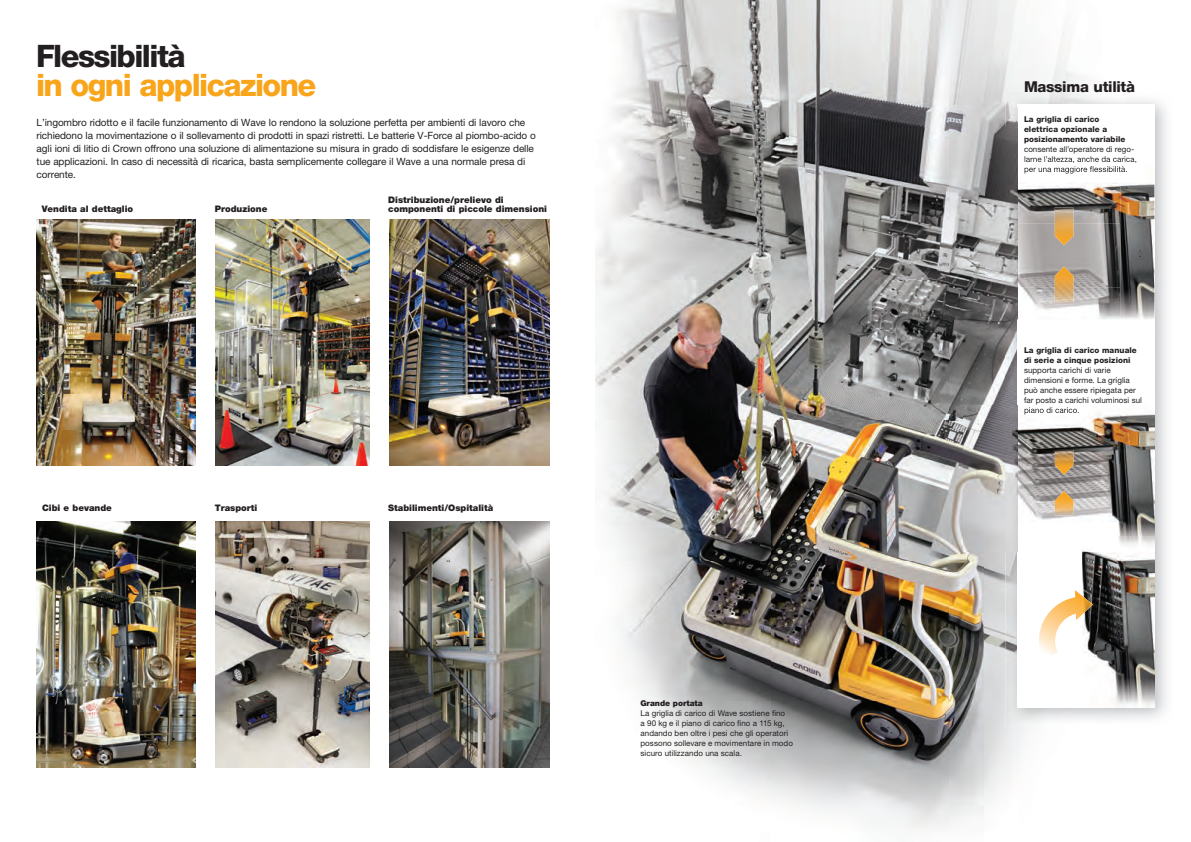
<style>
.page{position:relative;width:1191px;height:842px;background:#fff}
.page>*{position:absolute;margin:0;border:0;box-sizing:border-box;transform-origin:0 0}
.t1{font:800 31px "Helvetica Neue LT Std";letter-spacing:-.05em;color:#f9a51b}
.t2{font:800 31px "Helvetica Neue LT Std";letter-spacing:-.05em;color:#231f20}
.t3{font:800 15px "Helvetica Neue LT Std";letter-spacing:-.02em;color:#231f20}
.t4{font:10px/13px "Helvetica Neue LT Std";letter-spacing:-.01em;color:#231f20}
.t5{font:900 9px "Helvetica Neue LT Std";color:#231f20}
.t6{font:8px/10px "Helvetica Neue LT Std";letter-spacing:.005em;color:#231f20}
.t7{font:800 8px/10px "Helvetica Neue LT Std";letter-spacing:.005em;color:#231f20}
.t8{font:900 8px "Helvetica Neue LT Std";letter-spacing:-.01em;color:#231f20}
</style>
<div class="page">
<img style="left:389px;top:522px;width:160px;height:246px">
<img style="left:595px;top:0;width:353px;height:830px">
<img style="left:948px;top:0;width:135px;height:105px">
<img style="left:948px;top:105px;width:57px;height:316px">
<img style="left:948px;top:421px;width:36px;height:407px">
<img style="left:984px;top:551px;width:35px;height:253px">
<img style="left:389px;top:219px;width:160px;height:246px">
<img style="left:215px;top:219px;width:155px;height:246px">
<img style="left:36px;top:219px;width:160px;height:246px">
<img style="left:215px;top:522px;width:155px;height:246px">
<img style="left:36px;top:522px;width:160px;height:246px">
<img style="left:1005px;top:91px;width:120px;height:35px">
<img style="left:1005px;top:126px;width:10px;height:33px">
<img style="left:1005px;top:319px;width:13px;height:87px">
<img style="left:1005px;top:551px;width:30px;height:176px">
<div style="left:1018px;top:104px;width:137px;height:604px;background:#fff"></div>
<img style="left:1015px;top:108px;width:3px;height:51px">
<img style="left:1082px;top:536px;width:73px;height:171px">
<img style="left:985px;top:159px;width:33px;height:160px">
<img style="left:1018px;top:183px;width:102px;height:136px">
<img style="left:1120px;top:161px;width:34px;height:158px">
<img style="left:1024px;top:159px;width:112px;height:4px">
<img style="left:1024px;top:166px;width:102px;height:8px">
<img style="left:1054px;top:207px;width:19px;height:38px">
<img style="left:1054px;top:267px;width:19px;height:37px">
<svg style="left:1039px;top:590px;width:43px;height:65px"></svg>
<img style="left:1082px;top:596px;width:11px;height:19px">
<img style="left:963px;top:406px;width:157px;height:145px">
<img style="left:1120px;top:414px;width:34px;height:122px">
<img style="left:1082px;top:536px;width:72px;height:15px">
<img style="left:1024px;top:407px;width:54px;height:8px">
<img style="left:1054px;top:450px;width:19px;height:25px">
<img style="left:1054px;top:491px;width:19px;height:25px">
<h1 class="t2" style="left:36px;top:38px;width:151px">Flessibilità</h1>
<h1 class="t1" style="left:36px;top:67px;width:282px">in ogni applicazione</h1>
<p class="t4" style="left:37px;top:116px;width:501px">L’ingombro ridotto e il facile funzionamento di Wave lo rendono la soluzione perfetta per ambienti di lavoro che richiedono la movimentazione o il sollevamento di prodotti in spazi ristretti. Le batterie V-Force al piombo-acido o agli ioni di litio di Crown offrono una soluzione di alimentazione su misura in grado di soddisfare le esigenze delle tue applicazioni. In caso di necessità di ricarica, basta semplicemente collegare il Wave a una normale presa di corrente.</p>
<p class="t5" style="left:42px;top:203px;width:93px">Vendita al dettaglio</p>
<p class="t5" style="left:388px;top:194px;width:117px">Distribuzione/prelievo di</p>
<p class="t5" style="left:215px;top:203px;width:54px">Produzione</p>
<p class="t5" style="left:388px;top:204px;width:160px">componenti di piccole dimensioni</p>
<p class="t5" style="left:42px;top:502px;width:71px">Cibi e bevande</p>
<p class="t5" style="left:215px;top:502px;width:44px">Trasporti</p>
<p class="t5" style="left:388px;top:502px;width:106px">Stabilimenti/Ospitalità</p>
<p class="t8" style="left:640px;top:698px;width:64px">Grande portata</p>
<p class="t6" style="left:640px;top:708px;width:154px">La griglia di carico di Wave sostiene fino<br>a 90 kg e il piano di carico fino a 115 kg, andando ben oltre i pesi che gli operatori possono sollevare e movimentare in modo sicuro utilizzando una scala.</p>
<h2 class="t3" style="left:1024px;top:78px;width:113px">Massima utilità</h2>
<p class="t7" style="left:1024px;top:114px;width:103px">La griglia di carico elettrica opzionale a posizionamento variabile</p>
<p class="t6" style="left:1024px;top:144px;width:114px">consente all’operatore di rego&shy;larne l’altezza, anche da carica,</p>
<p class="t7" style="left:1024px;top:345px;width:114px">La griglia di carico manuale di serie a cinque posizioni</p>
<p class="t6" style="left:1024px;top:365px;width:119px">supporta carichi di varie dimensioni e forme. La griglia può anche essere ripiegata per far posto a carichi voluminosi sul</p>
</div>
